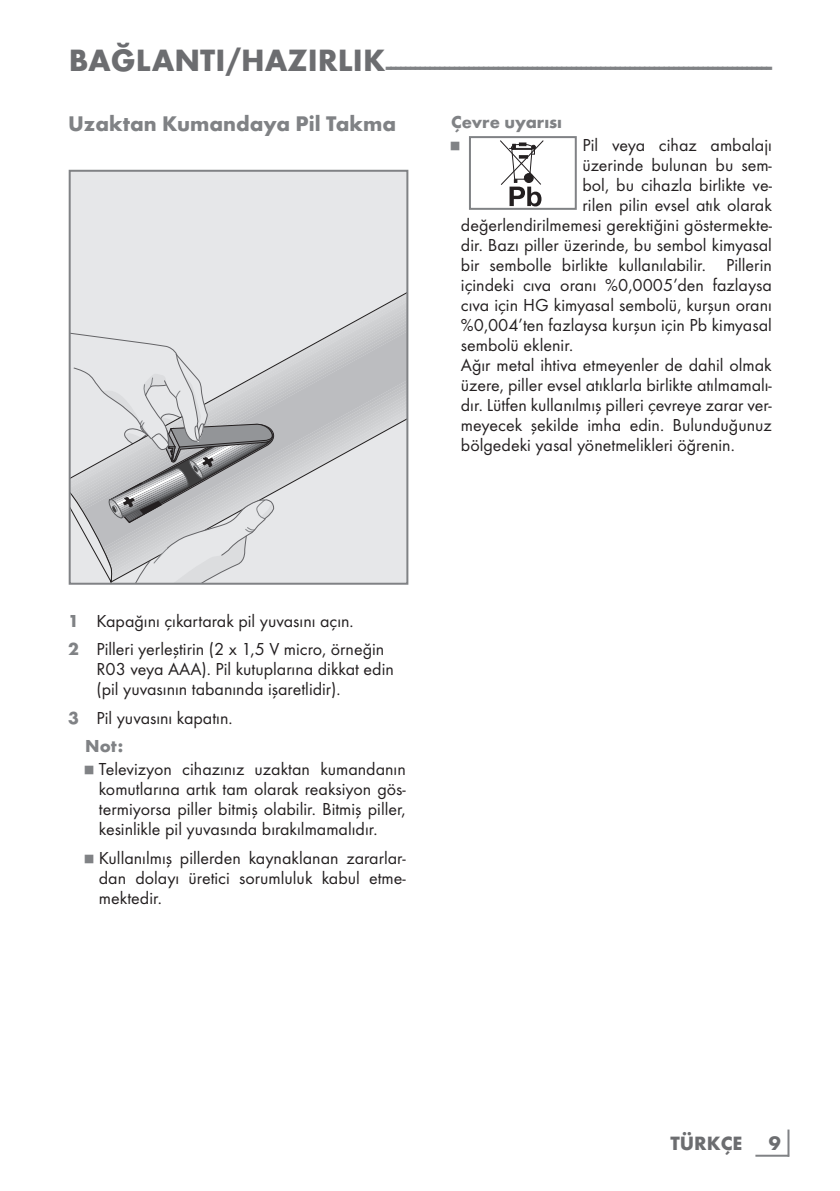
<style>
.page{position:relative;width:840px;height:1191px;background:#fff}
.page>*{position:absolute;margin:0;border:0;box-sizing:border-box;transform-origin:0 0}
.t1{font:700 24px "Futura TOT";color:#808285}
.t2{font:700 22px "Futura TOT";color:#808285}
.t3{font:700 20px "Futura TOT";color:#6c6d70}
.t4{font:18px/20px "Futura TOT Boo";color:#231f20}
.t5{font:700 18px "Futura TOT";color:#808285}
.t6{font:8px "Grund Son Se";color:#808285}
.s1{font-size:32px;color:#6c6d70}
.s2{font-family:"Futura TOT";font-weight:700;color:#808285}
</style>
<div class="page">
<hr style="left:787px;top:1129px;width:2px;height:27px;background:#808285">
<hr style="left:755px;top:1154px;width:33px;height:2px;background:#808285">
<svg style="left:500px;top:140px;width:44px;height:66px"></svg>
<div style="left:468px;top:136px;width:108px;height:74px;border:2px solid #808285"></div>
<div style="left:70px;top:171px;width:337px;height:413px;background:#e6e7e9"></div>
<svg style="left:276px;top:293px;width:129px;height:199px"></svg>
<svg style="left:72px;top:333px;width:204px;height:249px"></svg>
<div style="left:69px;top:170px;width:339px;height:415px;border:2px solid #808285"></div>
<h1 class="t1" style="left:69px;top:51px;width:704px"><span class="s1">BAĞL AN TI/HAZIRL IK</span> -------------------------------------------------------------------------------</h1>
<p class="t2" style="left:68px;top:110px;width:329px">Uzaktan Kumandaya Pil Takma</p>
<p class="t5" style="left:451px;top:110px;width:112px">Çevre uyarısı</p>
<p class="t6" style="left:449px;top:141px;width:13px">7</p>
<p class="t4" style="left:582px;top:134px;width:191px">Pil veya cihaz ambalajı</p>
<p class="t4" style="left:582px;top:154px;width:191px">üzerinde bulunan bu sem-</p>
<p class="t4" style="left:582px;top:174px;width:191px">bol, bu cihazla birlikte ve-</p>
<p class="t4" style="left:582px;top:194px;width:191px">rilen pilin evsel atık olarak</p>
<p class="t4" style="left:460px;top:214px;width:312px">değerlendirilmemesi gerektiğini göstermekte-</p>
<p class="t4" style="left:460px;top:234px;width:312px">dir. Bazı piller üzerinde, bu sembol kimyasal</p>
<p class="t4" style="left:460px;top:254px;width:312px">bir sembolle birlikte kullanılabilir. Pillerin</p>
<p class="t4" style="left:460px;top:274px;width:312px">içindeki cıva oranı %0,0005’den fazlaysa</p>
<p class="t4" style="left:460px;top:294px;width:312px">cıva için HG kimyasal sembolü, kurşun oranı</p>
<p class="t4" style="left:460px;top:314px;width:312px">%0,004’ten fazlaysa kurşun için Pb kimyasal</p>
<p class="t4" style="left:460px;top:334px;width:114px">sembolü eklenir.</p>
<p class="t4" style="left:460px;top:354px;width:312px">Ağır metal ihtiva etmeyenler de dahil olmak</p>
<p class="t4" style="left:460px;top:374px;width:312px">üzere, piller evsel atıklarla birlikte atılmamalı-</p>
<p class="t4" style="left:460px;top:394px;width:312px">dır. Lütfen kullanılmış pilleri çevreye zarar ver-</p>
<p class="t4" style="left:460px;top:414px;width:312px">meyecek şekilde imha edin. Bulunduğunuz</p>
<p class="t4" style="left:460px;top:434px;width:275px">bölgedeki yasal yönetmelikleri öğrenin.</p>
<p class="t4" style="left:68px;top:606px;width:317px;line-height:28.6px"><span class="s2">1</span> Kapağını çıkartarak pil yuvasını açın.<br><span class="s2">2</span> Pilleri yerleştirin (2 x 1,5 V micro, örneğin</p>
<p class="t4" style="left:96px;top:659px;width:299px">R03 veya AAA). Pil kutuplarına dikkat edin (pil yuvasının tabanında işaretlidir).</p>
<p class="t4" style="left:68px;top:707px;width:166px"><span class="s2">3</span> Pil yuvasını kapatın.</p>
<p class="t5" style="left:85px;top:735px;width:40px">Not:</p>
<p class="t6" style="left:83px;top:766px;width:13px">7</p>
<p class="t4" style="left:99px;top:759px;width:308px;text-align:justify">Televizyon cihazınız uzaktan kumandanın komutlarına artık tam olarak reaksiyon gös&shy;termiyorsa piller bitmiş olabilir. Bitmiş piller, kesinlikle pil yuvasında bırakılmamalıdır.</p>
<p class="t6" style="left:83px;top:854px;width:13px">7</p>
<p class="t4" style="left:99px;top:847px;width:308px;text-align:justify">Kullanılmış pillerden kaynaklanan zararlar&shy;dan dolayı üretici sorumluluk kabul etme&shy;mektedir.</p>
<p class="t3" style="left:670px;top:1131px;width:73px">TÜRKÇE</p>
<p class="t3" style="left:768px;top:1131px;width:13px">9</p>
</div>
